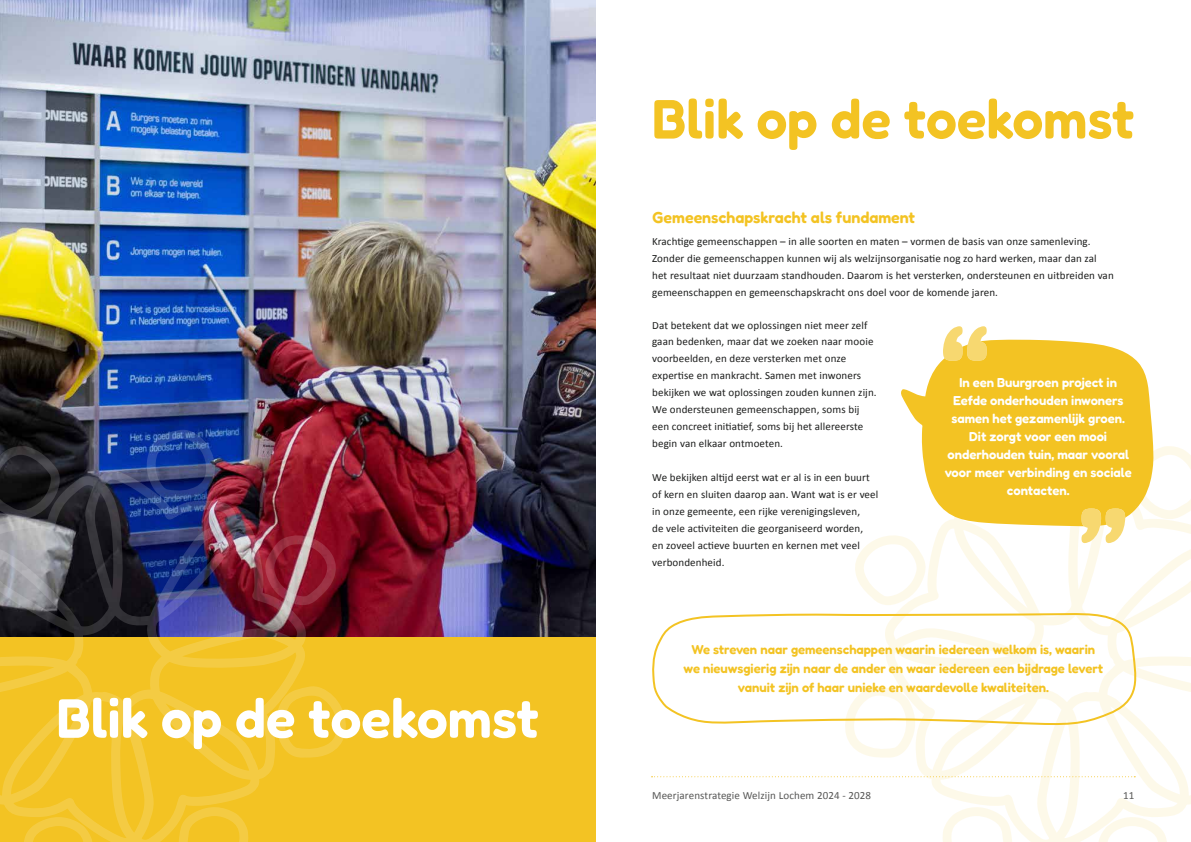
<style>
.page{position:relative;width:1191px;height:842px;background:#fff}
.page>*{position:absolute;margin:0;border:0;box-sizing:border-box;transform-origin:0 0}
.t1{font:600 55px "Fredoka";color:#f3c323}
.t2{font:600 55px "Fredoka";color:#fff}
.t3{font:600 16px "Fredoka";color:#f3c323}
.t4{font:600 13px/19px "Fredoka";color:#f3c323;text-align:center}
.t5{font:600 13px/18px "Fredoka";color:#fff;text-align:center}
.t6{font:11px/17px "Calibri";letter-spacing:.01em;color:#1c1d1c}
.t7{font:11px "Calibri";letter-spacing:.01em;color:#575756}
</style>
<div class="page">
<img style="left:0;top:0;width:595px;height:637px">
<div style="left:0;top:637px;width:595px;height:205px;background:#f3c323"></div>
<svg style="left:0;top:446px;width:60px;height:23px"></svg>
<svg style="left:307px;top:686px;width:39px;height:72px"></svg>
<img style="left:0;top:469px;width:307px;height:373px">
<svg style="left:178px;top:805px;width:72px;height:37px"></svg>
<svg style="left:22px;top:815px;width:73px;height:27px"></svg>
<img style="left:145px;top:429px;width:74px;height:70px">
<svg style="left:264px;top:534px;width:73px;height:71px;background:#973243"></svg>
<svg style="left:651px;top:776px;width:231px;height:1px"></svg>
<svg style="left:845px;top:728px;width:38px;height:30px"></svg>
<svg style="left:883px;top:526px;width:308px;height:316px"></svg>
<svg style="left:940px;top:805px;width:72px;height:37px"></svg>
<svg style="left:1096px;top:815px;width:72px;height:27px"></svg>
<svg style="left:855px;top:534px;width:71px;height:71px"></svg>
<svg style="left:652px;top:612px;width:485px;height:116px"></svg>
<svg style="left:901px;top:339px;width:252px;height:187px;fill:#f3c323"></svg>
<svg style="left:943px;top:326px;width:43px;height:35px"></svg>
<svg style="left:1081px;top:446px;width:110px;height:97px"></svg>
<h1 class="t2" style="left:57px;top:683px;width:483px">Blik op de toekomst</h1>
<h1 class="t1" style="left:652px;top:84px;width:483px">Blik op de toekomst</h1>
<h2 class="t3" style="left:652px;top:207px;width:264px">Gemeenschapskracht als fundament</h2>
<p class="t6" style="left:652px;top:233px;width:463px">Krachtige gemeenschappen – in alle soorten en maten – vormen de basis van onze samenleving.<br>Zonder die gemeenschappen kunnen wij als welzijnsorganisatie nog zo hard werken, maar dan zal het resultaat niet duurzaam standhouden. Daarom is het versterken, ondersteunen en uitbreiden van gemeenschappen en gemeenschapskracht ons doel voor de komende jaren.</p>
<p class="t6" style="left:652px;top:316px;width:226px">Dat betekent dat we oplossingen niet meer zelf gaan bedenken, maar dat we zoeken naar mooie voorbeelden, en deze versterken met onze expertise en mankracht. Samen met inwoners bekijken we wat oplossingen zouden kunnen zijn.<br>We ondersteunen gemeenschappen, soms bij een concreet initiatief, soms bij het allereerste begin van elkaar ontmoeten.</p>
<p class="t6" style="left:652px;top:469px;width:228px">We bekijken altijd eerst wat er al is in een buurt of kern en sluiten daarop aan. Want wat is er veel in onze gemeente, een rijke verenigingsleven,<br>de vele activiteiten die georganiseerd worden,<br>en zoveel actieve buurten en kernen met veel verbondenheid.</p>
<p class="t5" style="left:944px;top:373px;width:188px">In een Buurgroen project in<br>Eefde onderhouden inwoners samen het gezamenlijk groen.<br>Dit zorgt voor een mooi onderhouden tuin, maar vooral voor meer verbinding en sociale contacten.</p>
<p class="t4" style="left:683px;top:639px;width:421px">We streven naar gemeenschappen waarin iedereen welkom is, waarin we nieuwsgierig zijn naar de ander en waar iedereen een bijdrage levert vanuit zijn of haar unieke en waardevolle kwaliteiten.</p>
<p class="t7" style="left:652px;top:789px;width:220px">Meerjarenstrategie Welzijn Lochem 2024 - 2028</p>
<p class="t7" style="left:1123px;top:789px;width:13px">11</p>
</div>
